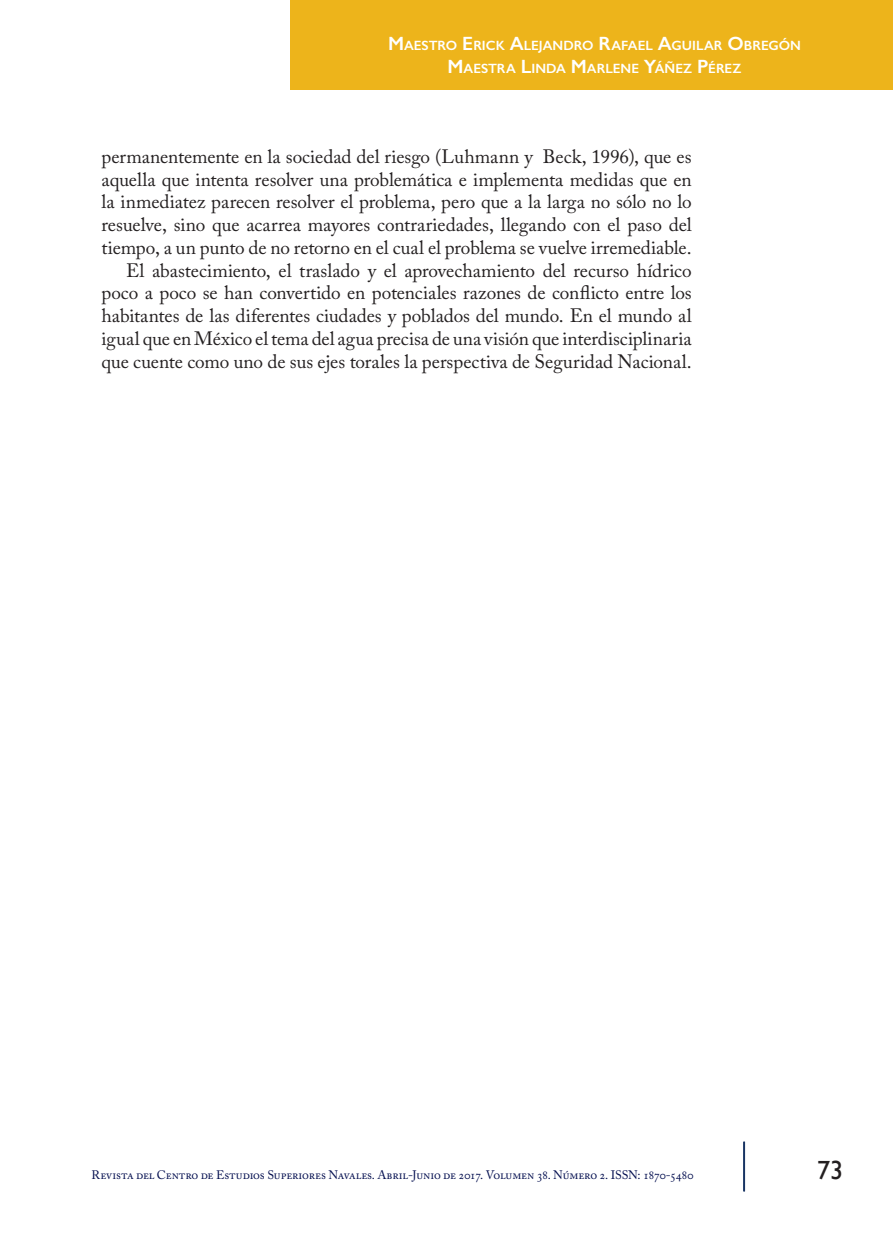
<style>
.page{position:relative;width:893px;height:1241px;background:#fff}
.page>*{position:absolute;margin:0;border:0;box-sizing:border-box;transform-origin:0 0}
.t1{font:26.25px "Gill Sans";color:#231f20}
._05_Normal{font:19.25px/22.8px "Adobe Caslon Pro";letter-spacing:-.005em;color:#231f20;text-align:justify}
.t2{font:600 13.47px/23.1px "Gill Sans";color:#fff;text-align:center}
.t3{font:12.25px "Adobe Caslon Pro";letter-spacing:-.015em;color:#030e4f}
.s1{font-size:19.25px}
</style>
<div class="page">
<hr style="left:743px;top:1141px;width:2px;height:50px;background:#183463">
<div style="left:290px;top:0;width:603px;height:89px;background:#edb41b"></div>
<p class="t2" style="left:388px;top:34px;width:414px"><span class="s1">M</span>AESTRO <span class="s1">E</span> RICK <span class="s1">A</span>LEJANDRO <span class="s1">R</span>AFAEL <span class="s1">A</span>GUILAR <span class="s1">O</span>BREGÓN<br><span class="s1">M</span>AESTRA <span class="s1">L</span>INDA <span class="s1">M</span>ARLENE <span class="s1">Y</span>ÁÑEZ <span class="s1">P</span>ÉREZ</p>
<p class="_05_Normal" style="left:102px;top:145px;width:592px">permanentemente en la sociedad del riesgo (Luhmann y Beck, 1996), que es aquella que intenta resolver una problemática e implementa medidas que en la inmediatez parecen resolver el problema, pero que a la larga no sólo no lo resuelve, sino que acarrea mayores contrariedades, llegando con el paso del tiempo, a un punto de no retorno en el cual el problema se vuelve irremediable.</p>
<p class="_05_Normal" style="left:102px;top:258px;width:592px;text-indent:25px">El abastecimiento, el traslado y el aprovechamiento del recurso hídrico poco a poco se han convertido en potenciales razones de conflicto entre los habitantes de las diferentes ciudades y poblados del mundo. En el mundo al igual que en México el tema del agua precisa de una visión que interdisciplinaria que cuente como uno de sus ejes torales la perspectiva de Seguridad Nacional.</p>
<p class="t3" style="left:92px;top:1167px;width:603px">Revista del Centro de Estudios Superiores Navales. Abril-Junio de 2017. Volumen 38. Número 2. ISSN: 1870-5480</p>
<h1 class="t1" style="left:817px;top:1154px;width:28px">73<sup>73</sup></h1>
</div>
